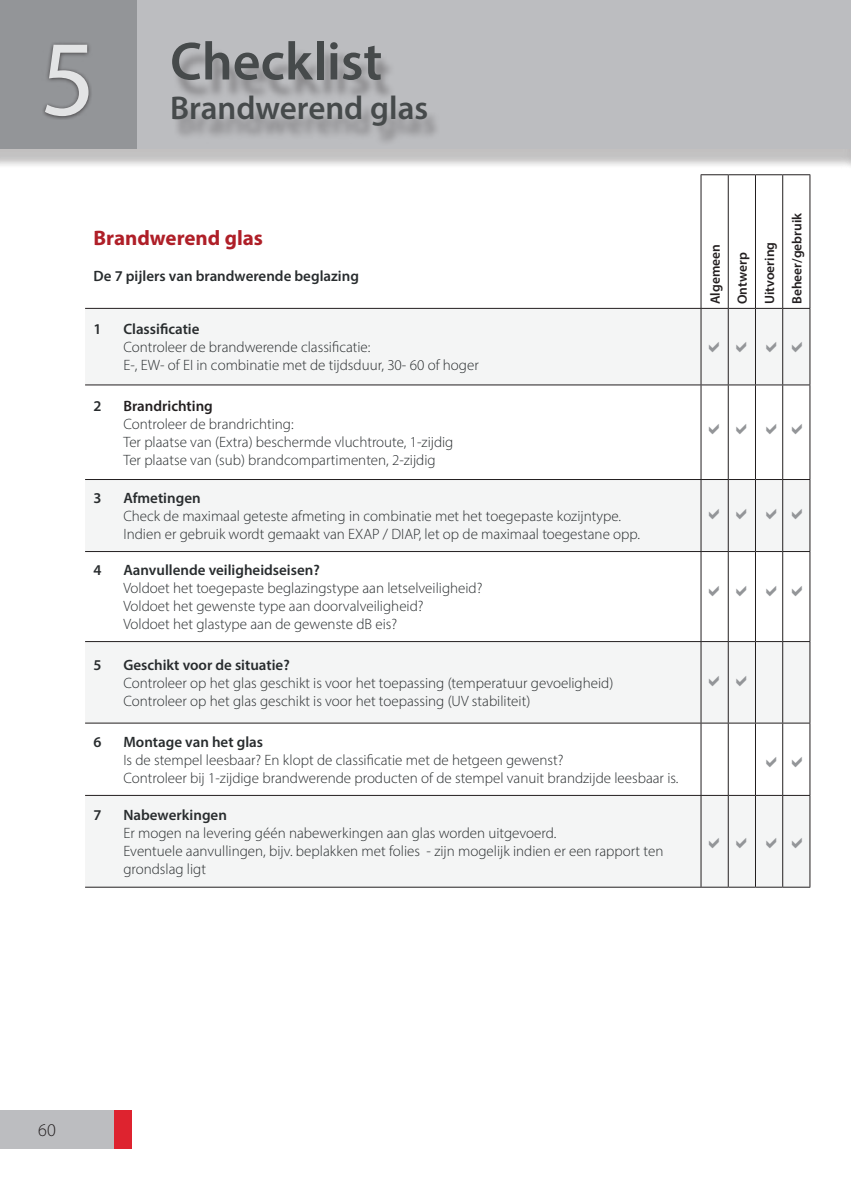
<style>
.page{position:relative;width:851px;height:1191px;background:#fff}
.page>*{position:absolute;margin:0;border:0;box-sizing:border-box;transform-origin:0 0}
.t1{font:600 54px "Myriad Pro";color:#464a4b}
.t2{font:600 33px "Myriad Pro";color:#464a4b}
.t3{font:700 21px "Myriad Pro";color:#af1f28}
.t4{font:300 18px "Myriad Pro";color:#231f20}
.t5{font:300 15px/18px "Myriad Pro";color:#282c2e}
.t6{font:600 15px "Myriad Pro";color:#282c2e}
.t7{font:600 15px "Myriad Pro";color:#231f20}
.t8{font:600 13.5px/27.2px "Myriad Pro";color:#231f20}
.s1{font-weight:400;font-size:108px;color:#fff}
</style>
<div class="page">
<hr style="left:850px;top:0;width:1px;height:150px;background:#de232f">
<div style="left:0;top:1110px;width:132px;height:38px;background:#bcbdc0"></div>
<div style="left:115px;top:1110px;width:17px;height:38px;background:#de232f"></div>
<div style="left:0;top:0;width:850px;height:169px;background:#231f20;opacity:.15"></div>
<div style="left:0;top:0;width:850px;height:149px;background:#bcbdc0"></div>
<div style="left:0;top:0;width:136px;height:149px;background:#939598"></div>
<svg style="left:43px;top:43px;width:48px;height:76px"></svg>
<div style="left:173px;top:47px;width:268px;height:99px;background:#231f20;opacity:.35"></div>
<svg style="left:85px;top:309px;width:724px;height:577px;fill:#f4f5f5"></svg>
<hr style="left:85px;top:308px;width:616px;height:1px;background:#231f20">
<hr style="left:85px;top:384px;width:616px;height:1px;background:#231f20">
<hr style="left:85px;top:479px;width:616px;height:1px;background:#231f20">
<hr style="left:85px;top:551px;width:616px;height:1px;background:#231f20">
<hr style="left:85px;top:641px;width:616px;height:1px;background:#231f20">
<hr style="left:85px;top:722px;width:616px;height:1px;background:#231f20">
<hr style="left:85px;top:795px;width:616px;height:1px;background:#231f20">
<hr style="left:85px;top:886px;width:616px;height:1px;background:#231f20">
<hr style="left:700px;top:175px;width:1px;height:133px;background:#231f20">
<hr style="left:727px;top:175px;width:1px;height:133px;background:#231f20">
<hr style="left:755px;top:175px;width:1px;height:133px;background:#231f20">
<svg style="left:700px;top:174px;width:110px;height:1px"></svg>
<hr style="left:782px;top:175px;width:1px;height:133px;background:#231f20">
<hr style="left:809px;top:175px;width:1px;height:133px;background:#231f20">
<hr style="left:700px;top:309px;width:1px;height:75px;background:#231f20">
<hr style="left:727px;top:309px;width:1px;height:75px;background:#231f20">
<hr style="left:755px;top:309px;width:1px;height:75px;background:#231f20">
<svg style="left:701px;top:308px;width:109px;height:1px"></svg>
<hr style="left:782px;top:309px;width:1px;height:75px;background:#231f20">
<hr style="left:809px;top:309px;width:1px;height:75px;background:#231f20">
<hr style="left:700px;top:385px;width:1px;height:94px;background:#231f20">
<hr style="left:727px;top:385px;width:1px;height:94px;background:#231f20">
<hr style="left:755px;top:385px;width:1px;height:94px;background:#231f20">
<svg style="left:701px;top:384px;width:109px;height:1px"></svg>
<hr style="left:782px;top:385px;width:1px;height:94px;background:#231f20">
<hr style="left:809px;top:385px;width:1px;height:94px;background:#231f20">
<hr style="left:700px;top:480px;width:1px;height:71px;background:#231f20">
<hr style="left:727px;top:480px;width:1px;height:71px;background:#231f20">
<hr style="left:755px;top:480px;width:1px;height:71px;background:#231f20">
<svg style="left:701px;top:479px;width:109px;height:1px"></svg>
<hr style="left:782px;top:480px;width:1px;height:71px;background:#231f20">
<hr style="left:809px;top:480px;width:1px;height:71px;background:#231f20">
<hr style="left:700px;top:552px;width:1px;height:89px;background:#231f20">
<hr style="left:727px;top:552px;width:1px;height:89px;background:#231f20">
<hr style="left:755px;top:552px;width:1px;height:89px;background:#231f20">
<svg style="left:701px;top:551px;width:109px;height:1px"></svg>
<hr style="left:782px;top:552px;width:1px;height:89px;background:#231f20">
<hr style="left:809px;top:552px;width:1px;height:89px;background:#231f20">
<hr style="left:700px;top:642px;width:1px;height:80px;background:#231f20">
<hr style="left:727px;top:642px;width:1px;height:80px;background:#231f20">
<hr style="left:755px;top:642px;width:1px;height:80px;background:#231f20">
<svg style="left:701px;top:641px;width:109px;height:1px"></svg>
<hr style="left:782px;top:642px;width:1px;height:80px;background:#231f20">
<hr style="left:809px;top:642px;width:1px;height:80px;background:#231f20">
<hr style="left:700px;top:723px;width:1px;height:72px;background:#231f20">
<hr style="left:727px;top:723px;width:1px;height:72px;background:#231f20">
<hr style="left:755px;top:723px;width:1px;height:72px;background:#231f20">
<svg style="left:701px;top:722px;width:109px;height:1px"></svg>
<hr style="left:782px;top:723px;width:1px;height:72px;background:#231f20">
<hr style="left:809px;top:723px;width:1px;height:72px;background:#231f20">
<hr style="left:700px;top:795px;width:1px;height:91px;background:#231f20">
<hr style="left:727px;top:795px;width:1px;height:91px;background:#231f20">
<hr style="left:755px;top:795px;width:1px;height:91px;background:#231f20">
<svg style="left:701px;top:795px;width:108px;height:1px"></svg>
<hr style="left:782px;top:795px;width:1px;height:91px;background:#231f20">
<hr style="left:809px;top:795px;width:1px;height:91px;background:#231f20">
<svg style="left:701px;top:886px;width:109px;height:1px"></svg>
<svg style="left:708px;top:342px;width:10px;height:11px"></svg>
<svg style="left:708px;top:424px;width:10px;height:10px"></svg>
<svg style="left:708px;top:509px;width:10px;height:11px"></svg>
<svg style="left:708px;top:586px;width:10px;height:10px"></svg>
<svg style="left:708px;top:838px;width:10px;height:10px"></svg>
<svg style="left:708px;top:676px;width:10px;height:10px"></svg>
<svg style="left:736px;top:342px;width:10px;height:11px"></svg>
<svg style="left:736px;top:424px;width:10px;height:10px"></svg>
<svg style="left:736px;top:509px;width:10px;height:11px"></svg>
<svg style="left:736px;top:586px;width:10px;height:10px"></svg>
<svg style="left:736px;top:838px;width:10px;height:10px"></svg>
<svg style="left:736px;top:676px;width:10px;height:10px"></svg>
<svg style="left:766px;top:342px;width:10px;height:11px"></svg>
<svg style="left:766px;top:424px;width:10px;height:10px"></svg>
<svg style="left:766px;top:509px;width:10px;height:11px"></svg>
<svg style="left:766px;top:586px;width:10px;height:10px"></svg>
<svg style="left:766px;top:756px;width:10px;height:11px"></svg>
<svg style="left:766px;top:838px;width:10px;height:10px"></svg>
<svg style="left:792px;top:424px;width:9px;height:10px"></svg>
<svg style="left:792px;top:342px;width:9px;height:11px"></svg>
<svg style="left:792px;top:509px;width:9px;height:11px"></svg>
<svg style="left:792px;top:586px;width:9px;height:10px"></svg>
<svg style="left:792px;top:756px;width:9px;height:11px"></svg>
<svg style="left:792px;top:838px;width:9px;height:10px"></svg>
<h1 class="t1" style="left:40px;top:27px;width:343px"><span class="s1">5</span> Checklist</h1>
<h2 class="t2" style="left:170px;top:87px;width:259px">Brandwerend glas</h2>
<h3 class="t3" style="left:94px;top:225px;width:171px">Brandwerend glas</h3>
<p class="t6" style="left:94px;top:267px;width:267px">De 7 pijlers van brandwerende beglazing</p>
<p class="t6" style="left:94px;top:320px;width:10px">1</p>
<p class="t6" style="left:123px;top:320px;width:78px">Classificatie</p>
<p class="t5" style="left:123px;top:338px;width:357px">Controleer de brandwerende classificatie:<br>E-, EW- of EI in combinatie met de tijdsduur, 30- 60 of hoger</p>
<p class="t6" style="left:94px;top:396px;width:10px">2</p>
<p class="t7" style="left:123px;top:396px;width:91px">Brandrichting</p>
<p class="t5" style="left:123px;top:415px;width:331px">Controleer de brandrichting:<br>Ter plaatse van (Extra) beschermde vluchtroute, 1-zijdig<br>Ter plaatse van (sub) brandcompartimenten, 2-zijdig</p>
<p class="t6" style="left:94px;top:488px;width:10px">3</p>
<p class="t6" style="left:123px;top:488px;width:79px">Afmetingen</p>
<p class="t5" style="left:123px;top:507px;width:518px">Check de maximaal geteste afmeting in combinatie met het toegepaste kozijntype.<br>Indien er gebruik wordt gemaakt van EXAP / DIAP, let op de maximaal toegestane opp.</p>
<p class="t6" style="left:94px;top:560px;width:10px">4</p>
<p class="t6" style="left:123px;top:560px;width:198px">Aanvullende veiligheidseisen?</p>
<p class="t5" style="left:123px;top:579px;width:360px">Voldoet het toegepaste beglazingstype aan letselveiligheid?<br>Voldoet het gewenste type aan doorvalveiligheid?<br>Voldoet het glastype aan de gewenste dB eis?</p>
<p class="t6" style="left:94px;top:655px;width:10px">5</p>
<p class="t6" style="left:123px;top:655px;width:168px">Geschikt voor de situatie?</p>
<p class="t5" style="left:123px;top:674px;width:491px">Controleer op het glas geschikt is voor het toepassing (temperatuur gevoeligheid)<br>Controleer op het glas geschikt is voor het toepassing (UV stabiliteit)</p>
<p class="t6" style="left:94px;top:732px;width:10px">6</p>
<p class="t6" style="left:123px;top:732px;width:141px">Montage van het glas</p>
<p class="t5" style="left:123px;top:750px;width:556px">Is de stempel leesbaar? En klopt de classificatie met de hetgeen gewenst?<br>Controleer bij 1-zijdige brandwerende producten of de stempel vanuit brandzijde leesbaar is.</p>
<p class="t6" style="left:94px;top:805px;width:10px">7</p>
<p class="t6" style="left:123px;top:805px;width:105px">Nabewerkingen</p>
<p class="t5" style="left:123px;top:823px;width:541px">Er mogen na levering géén nabewerkingen aan glas worden uitgevoerd.<br>Eventuele aanvullingen, bijv. beplakken met folies - zijn mogelijk indien er een rapport ten grondslag ligt</p>
<p class="t8" style="left:701px;top:304px;width:93px;rotate:-90deg">Algemeen<br>Ontwerp<br>Uitvoering<br>Beheer/gebruik</p>
<p class="t4" style="left:38px;top:1119px;width:19px">60</p>
</div>
